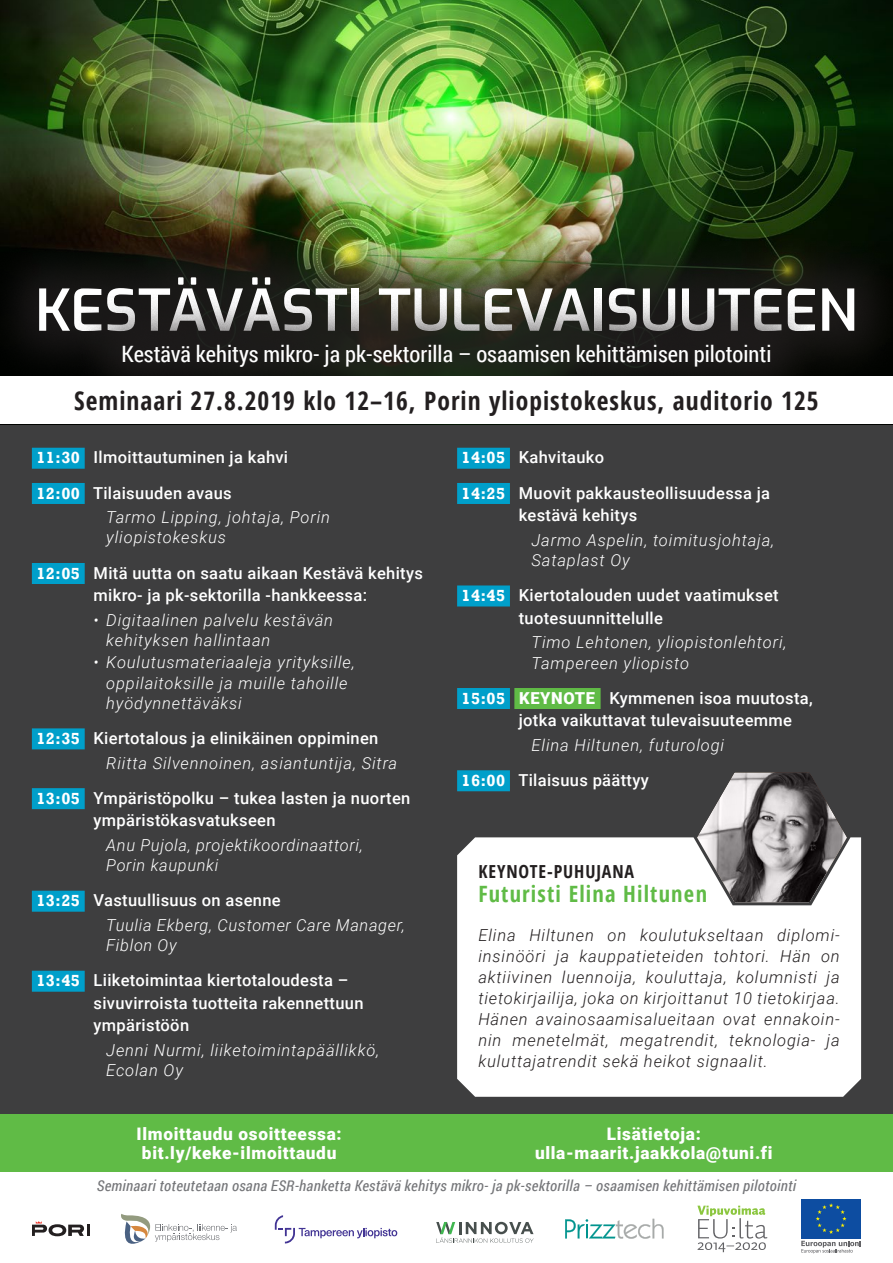
<style>
.page{position:relative;width:893px;height:1263px;background:#fff}
.page>*{position:absolute;margin:0;border:0;box-sizing:border-box;transform-origin:0 0}
.Ohjelma{font:600 57.3px "Exo";color:#fff}
.Ohjelma-2{font:700 condensed 25.5px "Open Sans";letter-spacing:.04em;color:#231f20}
.Ohjelma-3{font:22.5px "Roboto Condensed";color:#fff}
.Perusteksti{font:700 condensed 22.5px "Open Sans";letter-spacing:.05em;color:#60bb46}
.Perusteksti-2{font:700 condensed 18px "Open Sans";letter-spacing:.05em;color:#231f20}
.Ohjelma-4{font:900 17.25px/19.5px "Roboto";letter-spacing:.04em;color:#fff;text-align:center}
.Ohjelma-5{font:500 16.5px/22.5px "Roboto";letter-spacing:.02em;color:#fff}
.Lisätieto__puhuja{font:italic 300 16.5px/20.2px "Roboto";letter-spacing:.05em;color:#fff}
.Perusteksti-3{font:italic 300 16.5px/21px "Roboto";letter-spacing:.05em;color:#231f20;text-align:justify}
.Ohjelma-6{font:italic 15px "Roboto Condensed";letter-spacing:.02em;color:#757679}
.s1{font-family:"Rockwell";font-weight:700}
.s2{font-weight:900}
</style>
<div class="page">
<div style="left:0;top:424px;width:893px;height:839px;background:#3e3e3f"></div>
<img style="left:0;top:0;width:893px;height:218px">
<div style="left:0;top:1114px;width:893px;height:58px;background:#60bb46"></div>
<div style="left:0;top:1172px;width:893px;height:91px;background:#fff"></div>
<div style="left:0;top:218px;width:893px;height:172px;background:#231f20;opacity:.75"></div>
<div style="left:68px;top:290px;width:758px;height:132px;background:#231f20;opacity:.75"></div>
<div style="left:32px;top:448px;width:53px;height:21px;background:#009fca"></div>
<div style="left:32px;top:483px;width:53px;height:21px;background:#009fca"></div>
<div style="left:32px;top:563px;width:53px;height:21px;background:#009fca"></div>
<div style="left:32px;top:728px;width:53px;height:21px;background:#009fca"></div>
<div style="left:32px;top:788px;width:53px;height:21px;background:#009fca"></div>
<div style="left:32px;top:891px;width:53px;height:21px;background:#009fca"></div>
<div style="left:32px;top:971px;width:53px;height:21px;background:#009fca"></div>
<div style="left:457px;top:448px;width:53px;height:21px;background:#009fca"></div>
<div style="left:457px;top:483px;width:53px;height:21px;background:#009fca"></div>
<div style="left:457px;top:585px;width:53px;height:21px;background:#009fca"></div>
<div style="left:457px;top:688px;width:53px;height:21px;background:#009fca"></div>
<div style="left:514px;top:688px;width:87px;height:21px;background:#60bb46"></div>
<div style="left:457px;top:770px;width:53px;height:21px;background:#009fca"></div>
<div style="left:457px;top:837px;width:404px;height:260px;background:#fff"></div>
<svg style="left:691px;top:772px;width:162px;height:136px"></svg>
<div style="left:0;top:376px;width:893px;height:48px;background:#fff"></div>
<svg style="left:121px;top:1214px;width:116px;height:30px"></svg>
<svg style="left:697px;top:1205px;width:70px;height:47px"></svg>
<div style="left:801px;top:1199px;width:60px;height:40px;background:#0d4da1"></div>
<svg style="left:816px;top:1203px;width:30px;height:31px"></svg>
<svg style="left:801px;top:1240px;width:60px;height:13px"></svg>
<svg style="left:565px;top:1219px;width:99px;height:20px"></svg>
<svg style="left:436px;top:1222px;width:98px;height:21px"></svg>
<svg style="left:275px;top:1215px;width:122px;height:28px"></svg>
<svg style="left:32px;top:1221px;width:58px;height:15px"></svg>
<p class="Ohjelma" style="left:35px;top:267px;width:824px">KESTÄVÄSTI TULEVAISUUTEEN</p>
<p class="Ohjelma-3" style="left:122px;top:339px;width:651px">Kestävä kehitys mikro- ja pk-sektorilla – osaamisen kehittämisen pilotointi</p>
<p class="Ohjelma-2" style="left:74px;top:383px;width:746px">Seminaari 27.8.2019 klo 12–16, Porin yliopistokeskus, auditorio 125</p>
<p class="Ohjelma-5" style="left:36px;top:446px;width:253px"><span class="s1">11:30</span> Ilmoittautuminen ja kahvi</p>
<p class="Ohjelma-5" style="left:36px;top:481px;width:197px"><span class="s1">12:00</span> Tilaisuuden avaus</p>
<p class="Lisätieto__puhuja" style="left:106px;top:507px;width:225px">Tarmo Lipping, johtaja, Porin yliopistokeskus</p>
<p class="Ohjelma-5" style="left:36px;top:561px;width:388px;text-align:center"><span class="s1">12:05</span> Mitä uutta on saatu aikaan Kestävä kehitys mikro- ja pk-sektorilla -hankkeessa:</p>
<p class="Lisätieto__puhuja" style="left:106px;top:609px;width:228px;text-indent:-13px">• Digitaalinen palvelu kestävän kehityksen hallintaan</p>
<p class="Lisätieto__puhuja" style="left:106px;top:652px;width:250px;text-indent:-13px">• Koulutusmateriaaleja yrityksille, oppilaitoksille ja muille tahoille hyödynnettäväksi</p>
<p class="Ohjelma-5" style="left:36px;top:726px;width:344px"><span class="s1">12:35</span> Kiertotalous ja elinikäinen oppiminen</p>
<p class="Lisätieto__puhuja" style="left:106px;top:752px;width:292px">Riitta Silvennoinen, asiantuntija, Sitra</p>
<p class="Ohjelma-5" style="left:94px;top:786px;width:318px;text-indent:-57px"><span class="s1">13:05</span> Ympäristöpolku – tukea lasten ja nuorten ympäristökasvatukseen</p>
<p class="Lisätieto__puhuja" style="left:106px;top:834px;width:258px">Anu Pujola, projektikoordinaattori,<br>Porin kaupunki</p>
<p class="Ohjelma-5" style="left:36px;top:889px;width:246px"><span class="s1">13:25</span> Vastuullisuus on asenne</p>
<p class="Lisätieto__puhuja" style="left:106px;top:914px;width:300px">Tuulia Ekberg, Customer Care Manager,<br>Fiblon Oy</p>
<p class="Ohjelma-5" style="left:94px;top:969px;width:272px;text-indent:-57px"><span class="s1">13:45</span> Liiketoimintaa kiertotaloudesta – sivuvirroista tuotteita rakennettuun ympäristöön</p>
<p class="Lisätieto__puhuja" style="left:106px;top:1039px;width:275px">Jenni Nurmi, liiketoimintapäällikkö,<br>Ecolan Oy</p>
<p class="Ohjelma-5" style="left:462px;top:446px;width:144px"><span class="s1">14:05</span> Kahvitauko</p>
<p class="Ohjelma-5" style="left:519px;top:481px;width:253px;text-indent:-57px"><span class="s1">14:25</span> Muovit pakkausteollisuudessa ja kestävä kehitys</p>
<p class="Lisätieto__puhuja" style="left:531px;top:529px;width:244px">Jarmo Aspelin, toimitusjohtaja,<br>Sataplast Oy</p>
<p class="Ohjelma-5" style="left:519px;top:583px;width:261px;text-indent:-57px"><span class="s1">14:45</span> Kiertotalouden uudet vaatimukset tuotesuunnittelulle</p>
<p class="Lisätieto__puhuja" style="left:531px;top:632px;width:257px">Timo Lehtonen, yliopistonlehtori,<br>Tampereen yliopisto</p>
<p class="Ohjelma-5" style="left:519px;top:686px;width:296px;text-indent:-57px"><span class="s1">15:05</span> <span class="s2">KEYNOTE</span> Kymmenen isoa muutosta, jotka vaikuttavat tulevaisuuteemme</p>
<p class="Lisätieto__puhuja" style="left:531px;top:734px;width:194px">Elina Hiltunen, futurologi</p>
<p class="Ohjelma-5" style="left:462px;top:768px;width:189px"><span class="s1">16:00</span> Tilaisuus päättyy</p>
<p class="Perusteksti-2" style="left:478px;top:859px;width:157px">KEYNOTE-PUHUJANA</p>
<p class="Perusteksti" style="left:478px;top:878px;width:230px">Futuristi Elina Hiltunen</p>
<p class="Perusteksti-3" style="left:478px;top:924px;width:363px">Elina Hiltunen on koulutukseltaan diplomi&shy;insinööri ja kauppatieteiden tohtori. Hän on aktiivinen luennoija, kouluttaja, kolumnisti ja tietokirjailija, joka on kirjoittanut 10 tietokirjaa.<br>Hänen avainosaamisalueitaan ovat ennakoin&shy;nin menetelmät, megatrendit, teknologia- ja kuluttajatrendit sekä heikot signaalit.</p>
<p class="Ohjelma-4" style="left:137px;top:1123px;width:207px">Ilmoittaudu osoitteessa: bit.ly/keke-ilmoittaudu</p>
<p class="Ohjelma-4" style="left:535px;top:1123px;width:239px">Lisätietoja: ulla-maarit.jaakkola@tuni.fi</p>
<p class="Ohjelma-6" style="left:97px;top:1175px;width:701px">Seminaari toteutetaan osana ESR-hanketta Kestävä kehitys mikro- ja pk-sektorilla – osaamisen kehittämisen pilotointi</p>
</div>
